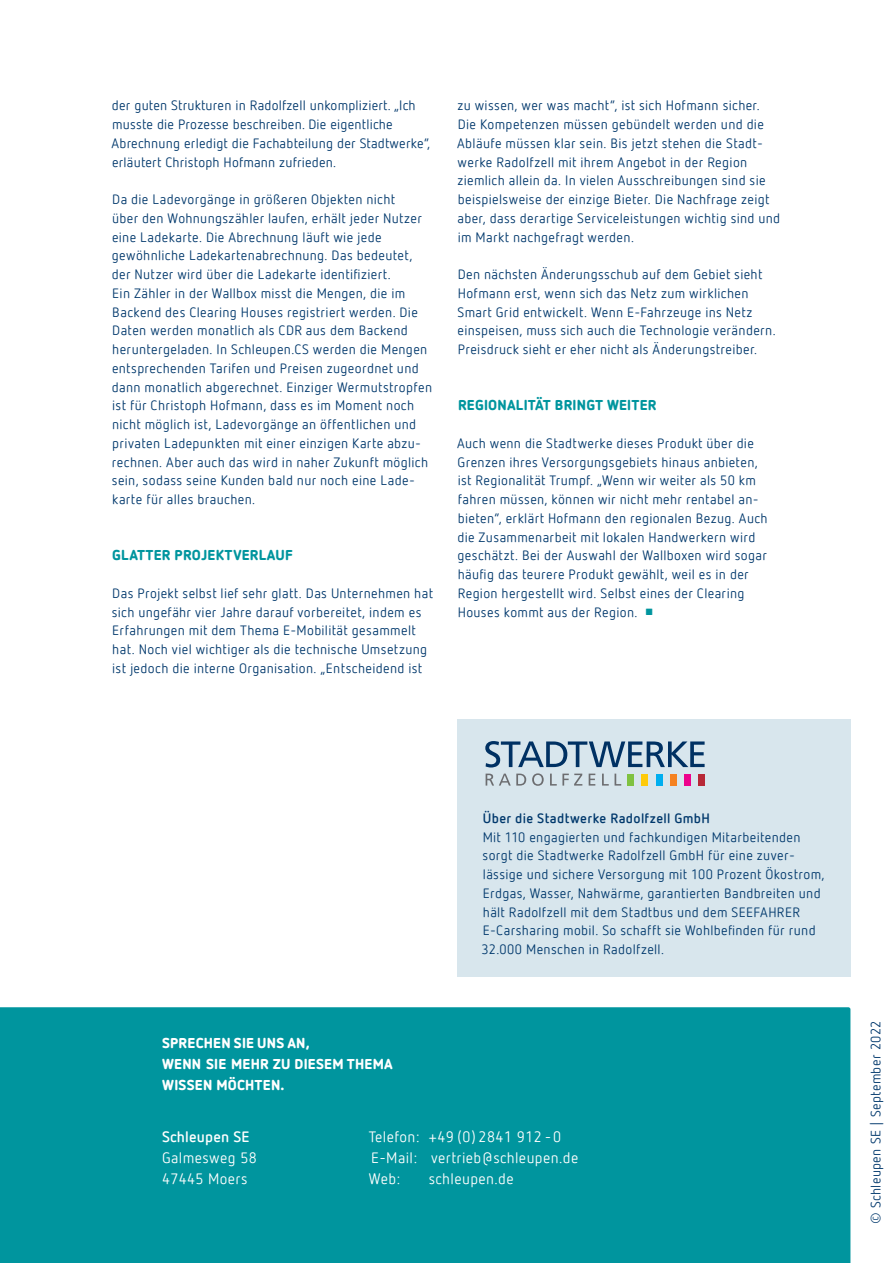
<style>
.page{position:relative;width:893px;height:1263px;background:#fff}
.page>*{position:absolute;margin:0;border:0;box-sizing:border-box;transform-origin:0 0}
.t1{font:15px/21px "Netto Offc";letter-spacing:.025em;color:#fff}
.t2{font:700 15px/21px "Netto Offc";letter-spacing:.01em;color:#fff}
.t3{font:900 14.25px "Netto Offc";letter-spacing:.015em;color:#fff}
.AW__Zwischenheadlin{font:900 14.25px "Netto Offc";letter-spacing:.015em;color:#00959e}
.AW__Text_9_auf_12_5{font:13.5px/18.8px "Netto Offc";letter-spacing:.025em;color:#00386c}
.AW__Text_9_auf_12_5-2{font:700 13.5px "Netto Offc";letter-spacing:.025em;color:#00386c}
.s1{font-size:9px;color:#00959e}
.s2{font-weight:400}
</style>
<div class="page">
<div style="left:457px;top:720px;width:393px;height:257px;background:#d8e6ed"></div>
<svg style="left:485px;top:741px;width:220px;height:26px"></svg>
<svg style="left:486px;top:773px;width:135px;height:13px"></svg>
<div style="left:628px;top:774px;width:6px;height:11px;background:#7fc241"></div>
<div style="left:642px;top:774px;width:6px;height:11px;background:#feca0a"></div>
<div style="left:656px;top:774px;width:6px;height:11px;background:#00aeef"></div>
<div style="left:670px;top:774px;width:6px;height:11px;background:#f58220"></div>
<div style="left:684px;top:774px;width:6px;height:11px;background:#ed028c"></div>
<div style="left:698px;top:774px;width:6px;height:11px;background:#b72837"></div>
<div style="left:0;top:1007px;width:850px;height:256px;background:#00959e"></div>
<p class="AW__Text_9_auf_12_5" style="left:112px;top:96px;width:320px">der guten Strukturen in Radolfzell unkompliziert. „Ich musste die Prozesse beschreiben. Die eigentliche Abrechnung erledigt die Fachabteilung der Stadtwerke“, erläutert Christoph Hofmann zufrieden.</p>
<p class="AW__Text_9_auf_12_5" style="left:112px;top:190px;width:322px">Da die Ladevorgänge in größeren Objekten nicht<br>über den Wohnungszähler laufen, erhält jeder Nutzer eine Ladekarte. Die Abrechnung läuft wie jede gewöhnliche Ladekartenabrechnung. Das bedeutet, der Nutzer wird über die Ladekarte identifiziert.<br>Ein Zähler in der Wallbox misst die Mengen, die im Backend des Clearing Houses registriert werden. Die Daten werden monatlich als CDR aus dem Backend heruntergeladen. In Schleupen.CS werden die Mengen entsprechenden Tarifen und Preisen zugeordnet und dann monatlich abgerechnet. Einziger Wermutstropfen ist für Christoph Hofmann, dass es im Moment noch nicht möglich ist, Ladevorgänge an öffentlichen und privaten Ladepunkten mit einer einzigen Karte abzu&shy;rechnen. Aber auch das wird in naher Zukunft möglich sein, sodass seine Kunden bald nur noch eine Lade&shy;karte für alles brauchen.</p>
<p class="AW__Zwischenheadlin" style="left:112px;top:546px;width:182px">GLATTER PROJEKTVERLAUF</p>
<p class="AW__Text_9_auf_12_5" style="left:112px;top:583px;width:323px">Das Projekt selbst lief sehr glatt. Das Unternehmen hat sich ungefähr vier Jahre darauf vorbereitet, indem es Erfahrungen mit dem Thema E-Mobilität gesammelt hat. Noch viel wichtiger als die technische Umsetzung ist jedoch die interne Organisation. „Entscheidend ist</p>
<p class="AW__Text_9_auf_12_5" style="left:457px;top:96px;width:325px">zu wissen, wer was macht“, ist sich Hofmann sicher.<br>Die Kompetenzen müssen gebündelt werden und die Abläufe müssen klar sein. Bis jetzt stehen die Stadt&shy;werke Radolfzell mit ihrem Angebot in der Region ziemlich allein da. In vielen Ausschreibungen sind sie beispielsweise der einzige Bieter. Die Nachfrage zeigt aber, dass derartige Serviceleistungen wichtig sind und im Markt nachgefragt werden.</p>
<p class="AW__Text_9_auf_12_5" style="left:457px;top:265px;width:320px">Den nächsten Änderungsschub auf dem Gebiet sieht Hofmann erst, wenn sich das Netz zum wirklichen Smart Grid entwickelt. Wenn E-Fahrzeuge ins Netz einspeisen, muss sich auch die Technologie verändern.<br>Preisdruck sieht er eher nicht als Änderungstreiber.</p>
<p class="AW__Zwischenheadlin" style="left:458px;top:396px;width:200px">REGIONALITÄT BRINGT WEITER</p>
<p class="AW__Text_9_auf_12_5" style="left:457px;top:433px;width:312px">Auch wenn die Stadtwerke dieses Produkt über die Grenzen ihres Versorgungsgebiets hinaus anbieten, ist Regionalität Trumpf. „Wenn wir weiter als 50 km fahren müssen, können wir nicht mehr rentabel an&shy;bieten“, erklärt Hofmann den regionalen Bezug. Auch die Zusammenarbeit mit lokalen Handwerkern wird geschätzt. Bei der Auswahl der Wallboxen wird sogar häufig das teurere Produkt gewählt, weil es in der Region hergestellt wird. Selbst eines der Clearing Houses kommt aus der Region. <span class="s1">■</span></p>
<p class="t3" style="left:162px;top:1034px;width:149px">SPRECHEN SIE UNS AN,</p>
<p class="t3" style="left:162px;top:1055px;width:232px">WENN SIE MEHR ZU DIESEM THEMA</p>
<p class="t3" style="left:162px;top:1076px;width:124px">WISSEN MÖCHTEN.</p>
<p class="AW__Text_9_auf_12_5-2" style="left:483px;top:810px;width:228px">Über die Stadtwerke Radolfzell GmbH</p>
<p class="AW__Text_9_auf_12_5" style="left:482px;top:827px;width:344px">Mit 110 engagierten und fachkundigen Mitarbeitenden sorgt die Stadtwerke Radolfzell GmbH für eine zuver&shy;lässige und sichere Versorgung mit 100 Prozent Ökostrom, Erdgas, Wasser, Nahwärme, garantierten Bandbreiten und hält Radolfzell mit dem Stadtbus und dem SEEFAHRER E-Carsharing mobil. So schafft sie Wohlbefinden für rund 32.000 Menschen in Radolfzell.</p>
<p class="t2" style="left:162px;top:1126px;width:96px">Schleupen SE<br><span class="s2">Galmesweg 58</span></p>
<p class="t1" style="left:162px;top:1168px;width:87px">47445 Moers</p>
<p class="t1" style="left:369px;top:1126px;width:211px">Telefon: +49 (0) 2841 912 -0<br>E-Mail: vertrieb@schleupen.de<br>Web:</p>
<p class="t1" style="left:429px;top:1168px;width:86px">schleupen.de</p>
<p class="AW__Text_9_auf_12_5" style="left:866px;top:1224px;width:205px;rotate:-90deg">© Schleupen SE | September 2022</p>
</div>
